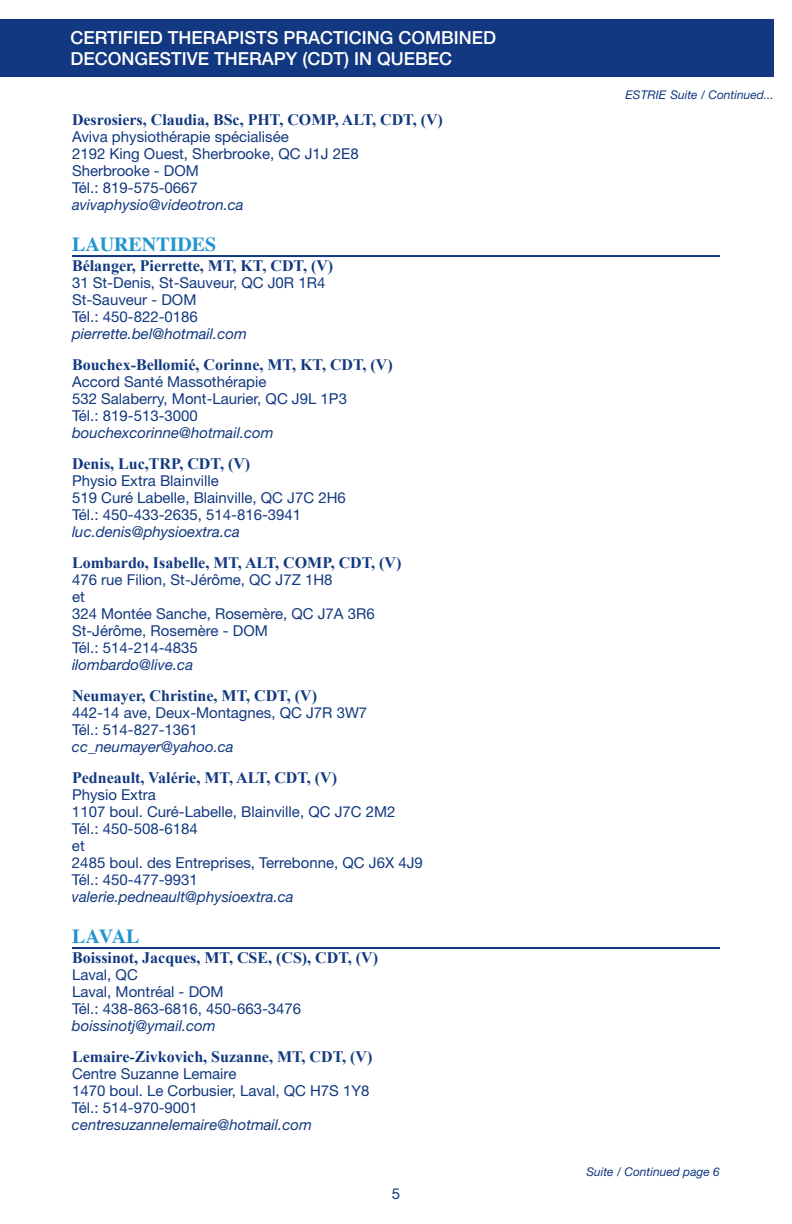
<style>
.page{position:relative;width:792px;height:1224px;background:#fff}
.page>*{position:absolute;margin:0;border:0;box-sizing:border-box;transform-origin:0 0}
.t1{font:700 20px "Times";color:#2095d2}
.t2{font:500 18px/21.6px "Helvetica Neue LT Std";color:#fff}
.t3{font:700 16px "Times New Roman";color:#113880}
.t4{font:15px/17px "Helvetica Neue LT Std";color:#113880}
.t5{font:italic 15px "Helvetica Neue LT Std";color:#113880}
.t6{font:italic 12px "Helvetica Neue LT Std";color:#113880}
</style>
<div class="page">
<div style="left:0;top:19px;width:774px;height:58px;background:#113880"></div>
<hr style="left:72px;top:255px;width:648px;height:2px;background:#113880">
<hr style="left:72px;top:947px;width:648px;height:2px;background:#113880">
<p class="t2" style="left:70px;top:28px;width:427px">CERTIFIED THERAPISTS PRACTICING COMBINED<br>DECONGESTIVE THERAPY (CDT) IN QUEBEC</p>
<p class="t3" style="left:72px;top:110px;width:372px">Desrosiers, Claudia, BSc, PHT, COMP, ALT, CDT, (V)</p>
<p class="t4" style="left:72px;top:129px;width:288px">Aviva physiothérapie spécialisée<br>2192 King Ouest, Sherbrooke, QC J1J 2E8<br>Sherbrooke - DOM<br>Tél.: 819-575-0667</p>
<p class="t5" style="left:72px;top:199px;width:173px">avivaphysio@videotron.ca</p>
<h1 class="t1" style="left:72px;top:236px;width:146px">LAURENTIDES</h1>
<p class="t3" style="left:72px;top:257px;width:263px">Bélanger, Pierrette, MT, KT, CDT, (V)</p>
<p class="t4" style="left:72px;top:276px;width:255px">31 St-Denis, St-Sauveur, QC J0R 1R4<br>St-Sauveur - DOM<br>Tél.: 450-822-0186</p>
<p class="t5" style="left:72px;top:328px;width:176px">pierrette.bel@hotmail.com</p>
<p class="t3" style="left:72px;top:356px;width:322px">Bouchex-Bellomié, Corinne, MT, KT, CDT, (V)</p>
<p class="t4" style="left:72px;top:375px;width:277px">Accord Santé Massothérapie<br>532 Salaberry, Mont-Laurier, QC J9L 1P3<br>Tél.: 819-513-3000</p>
<p class="t5" style="left:72px;top:427px;width:203px">bouchexcorinne@hotmail.com</p>
<p class="t3" style="left:72px;top:455px;width:180px">Denis, Luc,TRP, CDT, (V)</p>
<p class="t4" style="left:72px;top:474px;width:275px">Physio Extra Blainville<br>519 Curé Labelle, Blainville, QC J7C 2H6<br>Tél.: 450-433-2635, 514-816-3941</p>
<p class="t5" style="left:72px;top:526px;width:170px">luc.denis@physioextra.ca</p>
<p class="t3" style="left:72px;top:554px;width:331px">Lombardo, Isabelle, MT, ALT, COMP, CDT, (V)</p>
<p class="t4" style="left:72px;top:573px;width:304px">476 rue Filion, St-Jérôme, QC J7Z 1H8<br>et<br>324 Montée Sanche, Rosemère, QC J7A 3R6<br>St-Jérôme, Rosemère - DOM<br>Tél.: 514-214-4835</p>
<p class="t5" style="left:72px;top:659px;width:123px">ilombardo@live.ca</p>
<p class="t3" style="left:72px;top:687px;width:247px">Neumayer, Christine, MT, CDT, (V)</p>
<p class="t4" style="left:72px;top:706px;width:297px">442-14 ave, Deux-Montagnes, QC J7R 3W7<br>Tél.: 514-827-1361</p>
<p class="t5" style="left:72px;top:741px;width:163px">cc_neumayer@yahoo.ca</p>
<p class="t3" style="left:72px;top:769px;width:267px">Pedneault, Valérie, MT, ALT, CDT, (V)</p>
<p class="t4" style="left:72px;top:788px;width:352px">Physio Extra<br>1107 boul. Curé-Labelle, Blainville, QC J7C 2M2<br>Tél.: 450-508-6184<br>et<br>2485 boul. des Entreprises, Terrebonne, QC J6X 4J9<br>Tél.: 450-477-9931</p>
<p class="t5" style="left:72px;top:891px;width:223px">valerie.pedneault@physioextra.ca</p>
<h1 class="t1" style="left:72px;top:928px;width:69px">LAVAL</h1>
<p class="t3" style="left:72px;top:949px;width:308px">Boissinot, Jacques, MT, CSE, (CS), CDT, (V)</p>
<p class="t4" style="left:72px;top:968px;width:231px">Laval, QC<br>Laval, Montréal - DOM<br>Tél.: 438-863-6816, 450-663-3476</p>
<p class="t5" style="left:72px;top:1020px;width:145px">boissinotj@ymail.com</p>
<p class="t3" style="left:72px;top:1048px;width:302px">Lemaire-Zivkovich, Suzanne, MT, CDT, (V)</p>
<p class="t4" style="left:72px;top:1067px;width:299px">Centre Suzanne Lemaire<br>1470 boul. Le Corbusier, Laval, QC H7S 1Y8<br>Tél.: 514-970-9001</p>
<p class="t5" style="left:72px;top:1119px;width:241px">centresuzannelemaire@hotmail.com</p>
<p class="t4" style="left:392px;top:1186px;width:10px">5</p>
<p class="t6" style="left:626px;top:91px;width:150px">ESTRIE Suite / Continued...</p>
<p class="t6" style="left:586px;top:1167px;width:135px">Suite / Continued page 6</p>
</div>
